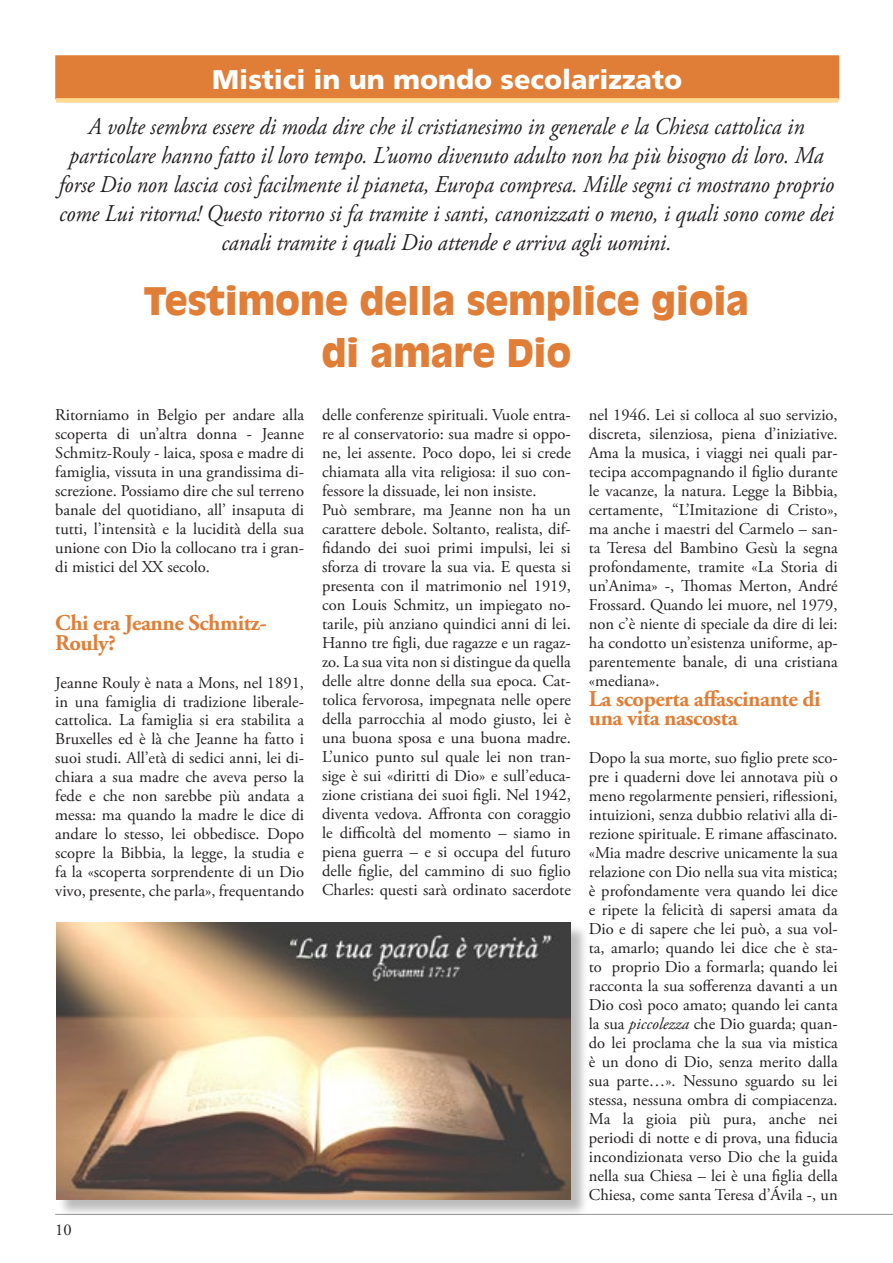
<style>
.page{position:relative;width:893px;height:1263px;background:#fff}
.page>*{position:absolute;margin:0;border:0;box-sizing:border-box;transform-origin:0 0}
.t1{font:900 37.5px/52.5px "Antique Olive";color:#e07e37;text-align:center}
.t2{font:900 27px "Frutiger";color:#fff}
.t3{font:italic 24px/28.8px "Adobe Garamond Pro";color:#231f20;text-align:center;scale:.92 1}
.t4{font:700 22.5px/19.8px "Adobe Garamond Pro";letter-spacing:-.02em;color:#e07e37}
.t5{font:16.5px/18.9px "Adobe Garamond Pro";color:#231f20;text-align:justify}
.s1{font-style:italic}
</style>
<div class="page">
<div style="left:55px;top:55px;width:784px;height:44px;background:#e07e37;border:2px solid #e07e37"></div>
<div style="left:56px;top:98px;width:782px;height:5px;background:#ffd990"></div>
<hr style="left:55px;top:1214px;width:838px;height:1px;background:#939598">
<div style="left:57px;top:923px;width:531px;height:293px;background:#231f20;opacity:.3"></div>
<img style="left:56px;top:923px;width:515px;height:276px">
<h2 class="t2" style="left:212px;top:63px;width:471px">Mistici in un mondo secolarizzato</h2>
<p class="t3" style="left:59px;top:113px;width:844px">A volte sembra essere di moda dire che il cristianesimo in generale e la Chiesa cattolica in particolare hanno fatto il loro tempo. L’uomo divenuto adulto non ha più bisogno di loro. Ma forse Dio non lascia così facilmente il pianeta, Europa compresa. Mille segni ci mostrano proprio come Lui ritorna! Questo ritorno si fa tramite i santi, canonizzati o meno, i quali sono come dei canali tramite i quali Dio attende e arriva agli uomini.</p>
<h1 class="t1" style="left:144px;top:273px;width:607px">Testimone della semplice gioia di amare Dio</h1>
<p class="t5" style="left:55px;top:406px;width:250px">Ritorniamo in Belgio per andare alla scoperta di un’altra donna - Jeanne Schmitz-Rouly - laica, sposa e madre di famiglia, vissuta in una grandissima di&shy;screzione. Possiamo dire che sul terreno banale del quotidiano, all’ insaputa di tutti, l’intensità e la lucidità della sua unione con Dio la collocano tra i gran&shy;di mistici del XX secolo.</p>
<h3 class="t4" style="left:55px;top:613px;width:213px">Chi era Jeanne Schmitz-<br>Rouly?</h3>
<p class="t5" style="left:55px;top:673px;width:250px">Jeanne Rouly è nata a Mons, nel 1891, in una famiglia di tradizione liberale&shy;cattolica. La famiglia si era stabilita a Bruxelles ed è là che Jeanne ha fatto i suoi studi. All’età di sedici anni, lei di&shy;chiara a sua madre che aveva perso la fede e che non sarebbe più andata a messa: ma quando la madre le dice di andare lo stesso, lei obbedisce. Dopo scopre la Bibbia, la legge, la studia e fa la «scoperta sorprendente di un Dio vivo, presente, che parla», frequentando</p>
<p class="t5" style="left:55px;top:1220px;width:18px">10</p>
<p class="t5" style="left:322px;top:406px;width:250px;text-align:left">delle conferenze spirituali. Vuole entra&shy;re al conservatorio: sua madre si oppo&shy;ne, lei assente. Poco dopo, lei si crede chiamata alla vita religiosa: il suo con&shy;fessore la dissuade, lei non insiste.<br>Può sembrare, ma Jeanne non ha un carattere debole. Soltanto, realista, dif&shy;fidando dei suoi primi impulsi, lei si sforza di trovare la sua via. E questa si presenta con il matrimonio nel 1919, con Louis Schmitz, un impiegato no&shy;tarile, più anziano quindici anni di lei.<br>Hanno tre figli, due ragazze e un ragaz&shy;zo. La sua vita non si distingue da quella delle altre donne della sua epoca. Cat&shy;tolica fervorosa, impegnata nelle opere della parrocchia al modo giusto, lei è una buona sposa e una buona madre.<br>L’unico punto sul quale lei non tran&shy;sige è sui «diritti di Dio» e sull’educa&shy;zione cristiana dei suoi figli. Nel 1942, diventa vedova. Affronta con coraggio le difficoltà del momento – siamo in piena guerra – e si occupa del futuro delle figlie, del cammino di suo figlio Charles: questi sarà ordinato sacerdote</p>
<p class="t5" style="left:589px;top:406px;width:250px">nel 1946. Lei si colloca al suo servizio, discreta, silenziosa, piena d’iniziative.<br>Ama la musica, i viaggi nei quali par&shy;tecipa accompagnando il figlio durante le vacanze, la natura. Legge la Bibbia, certamente, “L’Imitazione di Cristo», ma anche i maestri del Carmelo – san&shy;ta Teresa del Bambino Gesù la segna profondamente, tramite «La Storia di un’Anima» -, Thomas Merton, André Frossard. Quando lei muore, nel 1979, non c’è niente di speciale da dire di lei: ha condotto un’esistenza uniforme, ap&shy;parentemente banale, di una cristiana «mediana».</p>
<h3 class="t4" style="left:589px;top:689px;width:233px">La scoperta affascinante di una vita nascosta</h3>
<p class="t5" style="left:589px;top:749px;width:250px">Dopo la sua morte, suo figlio prete sco&shy;pre i quaderni dove lei annotava più o meno regolarmente pensieri, riflessioni, intuizioni, senza dubbio relativi alla di&shy;rezione spirituale. E rimane affascinato. «Mia madre descrive unicamente la sua relazione con Dio nella sua vita mistica; è profondamente vera quando lei dice e ripete la felicità di sapersi amata da Dio e di sapere che lei può, a sua vol&shy;ta, amarlo; quando lei dice che è sta&shy;to proprio Dio a formarla; quando lei racconta la sua sofferenza davanti a un Dio così poco amato; quando lei canta la sua <span class="s1">piccolezza</span> che Dio guarda; quan&shy;do lei proclama che la sua via mistica è un dono di Dio, senza merito dalla sua parte…». Nessuno sguardo su lei stessa, nessuna ombra di compiacenza.<br>Ma la gioia più pura, anche nei periodi di notte e di prova, una fiducia incondizionata verso Dio che la guida nella sua Chiesa – lei è una figlia della Chiesa, come santa Teresa d’Ávila -, un</p>
</div>
